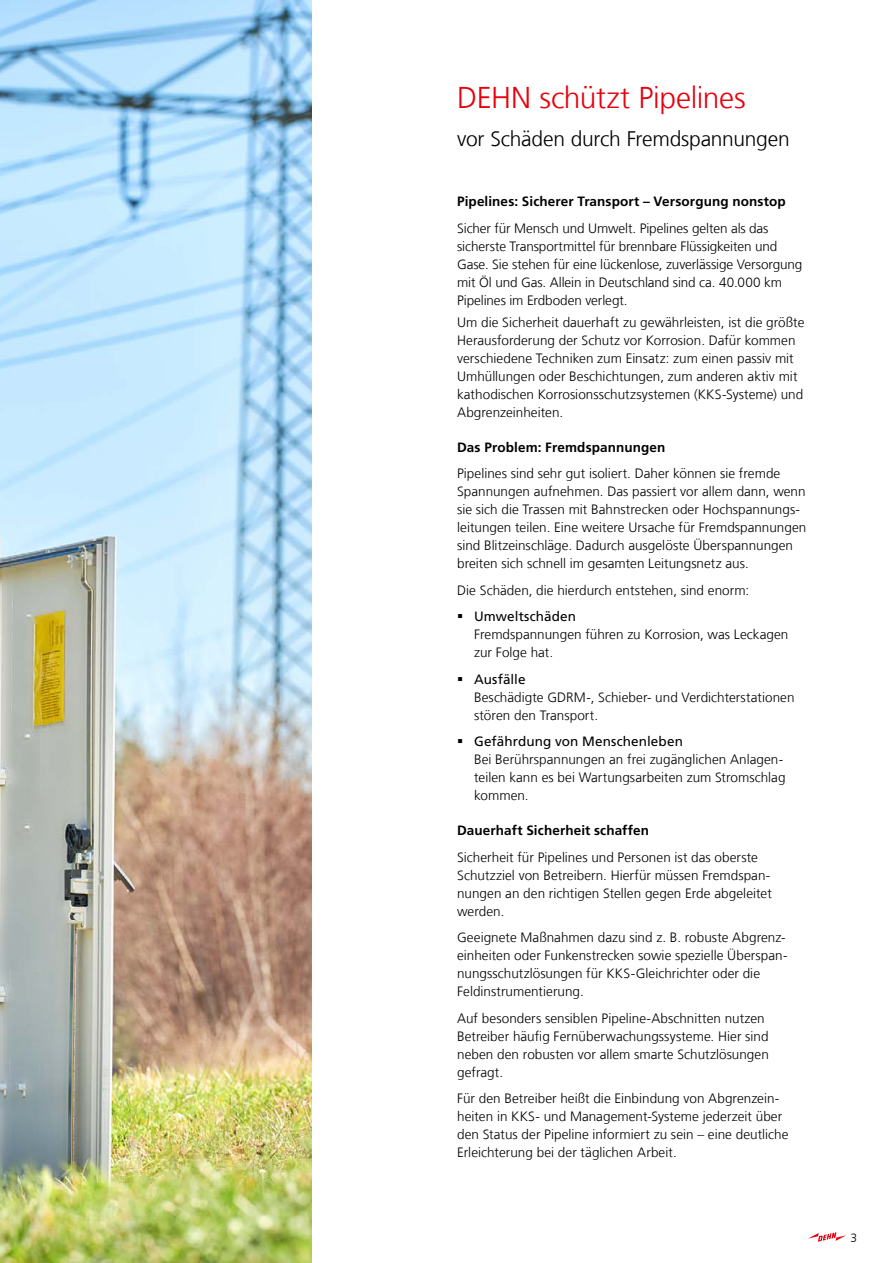
<style>
.page{position:relative;width:893px;height:1263px;background:#fff}
.page>*{position:absolute;margin:0;border:0;box-sizing:border-box;transform-origin:0 0}
.t1{font:300 30px "Frutiger LT Com";letter-spacing:-.01em;color:#e7000e}
.t2{font:300 21px "Frutiger LT Com";letter-spacing:-.015em;color:#000}
.t3{font:300 13.5px/18px "Frutiger LT Com";color:#000}
.t4{font:700 13.5px "Frutiger LT Com";letter-spacing:.01em;color:#000}
.t5{font:13.5px "Frutiger LT Com";letter-spacing:.005em;color:#000}
.t6{font:300 12px "Frutiger LT Com";color:#000}
</style>
<div class="page">
<img style="left:0;top:0;width:312px;height:1263px">
<svg style="left:808px;top:1232px;width:38px;height:10px"></svg>
<h1 class="t1" style="left:457px;top:80px;width:290px">DEHN schützt Pipelines</h1>
<h2 class="t2" style="left:457px;top:126px;width:334px">vor Schäden durch Fremdspannungen</h2>
<p class="t4" style="left:457px;top:193px;width:330px">Pipelines: Sicherer Transport – Versorgung nonstop</p>
<p class="t3" style="left:457px;top:219px;width:347px">Sicher für Mensch und Umwelt. Pipelines gelten als das sicherste Transportmittel für brennbare Flüssigkeiten und Gase. Sie stehen für eine lückenlose, zuverlässige Versorgung mit Öl und Gas. Allein in Deutschland sind ca. 40.000 km Pipelines im Erdboden verlegt.</p>
<p class="t3" style="left:457px;top:313px;width:349px">Um die Sicherheit dauerhaft zu gewährleisten, ist die größte Herausforderung der Schutz vor Korrosion. Dafür kommen verschiedene Techniken zum Einsatz: zum einen passiv mit Umhüllungen oder Beschichtungen, zum anderen aktiv mit kathodischen Korrosionsschutzsystemen (KKS-Systeme) und Abgrenzeinheiten.</p>
<p class="t4" style="left:457px;top:439px;width:210px">Das Problem: Fremdspannungen</p>
<p class="t3" style="left:457px;top:465px;width:351px">Pipelines sind sehr gut isoliert. Daher können sie fremde Spannungen aufnehmen. Das passiert vor allem dann, wenn sie sich die Trassen mit Bahnstrecken oder Hochspannungs&shy;leitungen teilen. Eine weitere Ursache für Fremdspannungen sind Blitzeinschläge. Dadurch ausgelöste Überspannungen breiten sich schnell im gesamten Leitungsnetz aus.</p>
<p class="t3" style="left:457px;top:581px;width:293px">Die Schäden, die hierdurch entstehen, sind enorm:</p>
<p class="t5" style="left:474px;top:609px;width:103px">Umweltschäden</p>
<p class="t3" style="left:474px;top:626px;width:316px">Fremdspannungen führen zu Korrosion, was Leckagen zur Folge hat.</p>
<p class="t5" style="left:474px;top:671px;width:53px">Ausfälle</p>
<p class="t3" style="left:474px;top:688px;width:322px">Beschädigte GDRM-, Schieber- und Verdichterstationen stören den Transport.</p>
<p class="t5" style="left:474px;top:734px;width:210px">Gefährdung von Menschenleben</p>
<p class="t3" style="left:474px;top:751px;width:313px">Bei Berührspannungen an frei zugänglichen Anlagen&shy;teilen kann es bei Wartungsarbeiten zum Stromschlag kommen.</p>
<p class="t4" style="left:457px;top:823px;width:193px">Dauerhaft Sicherheit schaffen</p>
<p class="t3" style="left:457px;top:848px;width:316px">Sicherheit für Pipelines und Personen ist das oberste Schutzziel von Betreibern. Hierfür müssen Fremdspan&shy;nungen an den richtigen Stellen gegen Erde abgeleitet werden.</p>
<p class="t3" style="left:457px;top:929px;width:331px">Geeignete Maßnahmen dazu sind z. B. robuste Abgrenz&shy;einheiten oder Funkenstrecken sowie spezielle Überspan&shy;nungsschutzlösungen für KKS-Gleichrichter oder die Feldinstrumentierung.</p>
<p class="t3" style="left:457px;top:1009px;width:313px">Auf besonders sensiblen Pipeline-Abschnitten nutzen Betreiber häufig Fernüberwachungssysteme. Hier sind neben den robusten vor allem smarte Schutzlösungen gefragt.</p>
<p class="t3" style="left:457px;top:1090px;width:333px">Für den Betreiber heißt die Einbindung von Abgrenzein&shy;heiten in KKS- und Management-Systeme jederzeit über den Status der Pipeline informiert zu sein – eine deutliche Erleichterung bei der täglichen Arbeit.</p>
<p class="t6" style="left:850px;top:1230px;width:8px">3</p>
</div>
